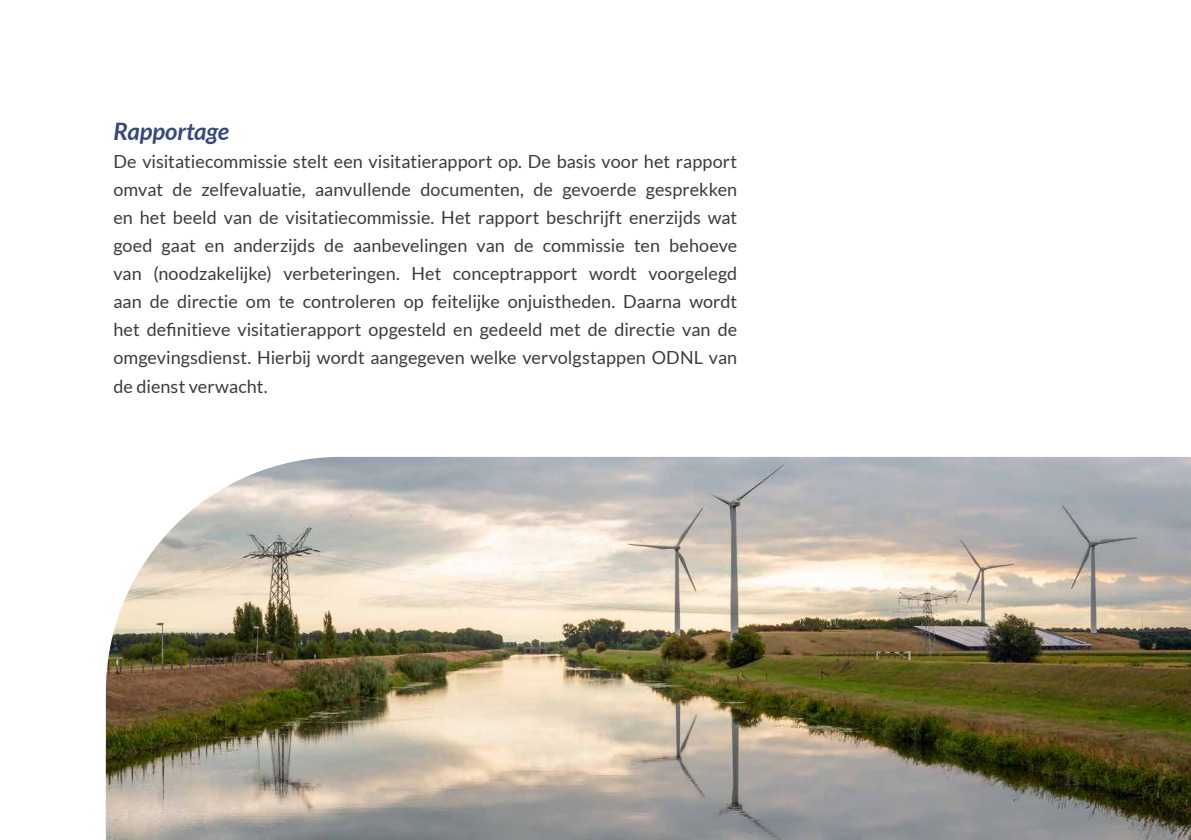
<style>
.page{position:relative;width:1191px;height:840px;background:#fff}
.page>*{position:absolute;margin:0;border:0;box-sizing:border-box;transform-origin:0 0}
.t1{font:italic 700 24px "Lato";letter-spacing:-.005em;color:#35497c}
.t2{font:18px/28px "Lato";letter-spacing:.005em;color:#3c3c3b;text-align:justify}
.t3{font:14px "Lato";color:#3c3c3b}
</style>
<div class="page">
<img style="left:106px;top:456px;width:1085px;height:383px">
<h1 class="t1" style="left:113px;top:118px;width:117px">Rapportage</h1>
<p class="t2" style="left:113px;top:147px;width:625px">De visitatiecommissie stelt een visitatierapport op. De basis voor het rapport omvat de zelfevaluatie, aanvullende documenten, de gevoerde gesprekken en het beeld van de visitatiecommissie. Het rapport beschrijft enerzijds wat goed gaat en anderzijds de aanbevelingen van de commissie ten behoeve van (noodzakelijke) verbeteringen. Het conceptrapport wordt voorgelegd aan de directie om te controleren op feitelijke onjuistheden. Daarna wordt het definitieve visitatierapport opgesteld en gedeeld met de directie van de omgevingsdienst. Hierbij wordt aangegeven welke vervolgstappen ODNL van de dienst verwacht.</p>
<p class="t3" style="left:1063px;top:771px;width:17px">11</p>
</div>
